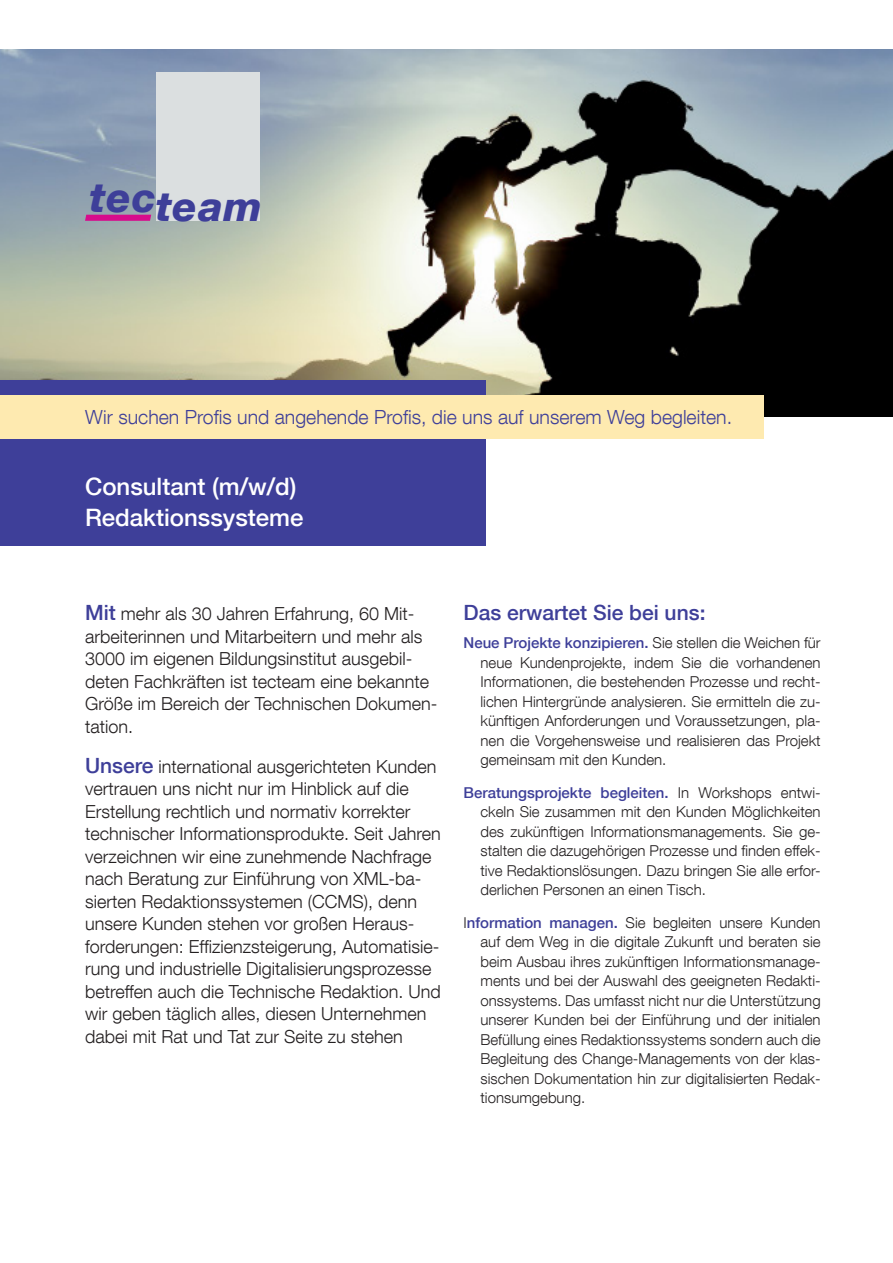
<style>
.page{position:relative;width:893px;height:1263px;background:#fff}
.page>*{position:absolute;margin:0;border:0;box-sizing:border-box;transform-origin:0 0}
.t1{font:italic 800 40.95px "Helvetica Neue LT Com";letter-spacing:.02em;color:#3e3f99}
.t2{font:500 24px/31.5px "Helvetica Neue LT Com";color:#fff}
.t3{font:500 21px "Helvetica Neue LT Com";color:#3e3f99}
.t4{font:300 19.5px "Helvetica Neue LT Com";color:#3e3f99}
.t5{font:300 18px/22.5px "Helvetica Neue LT Com";color:#231f20}
.t6{font:300 15px/19.5px "Helvetica Neue LT Com";color:#231f20;text-align:justify}
.s1{font-weight:500;font-size:21px;color:#3e3f99}
.s2{font-weight:500;color:#3e3f99}
</style>
<div class="page">
<img style="left:0;top:49px;width:893px;height:368px">
<div style="left:0;top:381px;width:485px;height:165px;background:#3e3f99"></div>
<div style="left:0;top:395px;width:764px;height:43px;background:#feeab0"></div>
<div style="left:156px;top:72px;width:103px;height:149px;background:#dbdfe0"></div>
<svg style="left:85px;top:215px;width:66px;height:6px"></svg>
<h1 class="t1" style="left:90px;top:181px;width:174px">tecteam</h1>
<h3 class="t4" style="left:85px;top:405px;width:649px">Wir suchen Profis und angehende Profis, die uns auf unserem Weg begleiten.</h3>
<h2 class="t2" style="left:85px;top:470px;width:220px">Consultant (m/w/d)<br>Redaktionssysteme</h2>
<p class="t5" style="left:85px;top:602px;width:354px"><span class="s1">Mit</span> mehr als 30 Jahren Erfahrung, 60 Mit&shy;arbeiterinnen und Mitarbeitern und mehr als 3000 im eigenen Bildungsinstitut ausgebil&shy;deten Fachkräften ist tecteam eine bekannte Größe im Bereich der Technischen Dokumen&shy;tation.</p>
<p class="t5" style="left:85px;top:754px;width:357px"><span class="s1">Unsere</span> international ausgerichteten Kunden vertrauen uns nicht nur im Hinblick auf die Erstellung rechtlich und normativ korrekter technischer Informationsprodukte. Seit Jahren verzeichnen wir eine zunehmende Nachfrage nach Beratung zur Einführung von XML-ba&shy;sierten Redaktionssystemen (CCMS), denn unsere Kunden stehen vor großen Heraus&shy;forderungen: Effizienzsteigerung, Automatisie&shy;rung und industrielle Digitalisierungsprozesse betreffen auch die Technische Redaktion. Und wir geben täglich alles, diesen Unternehmen dabei mit Rat und Tat zur Seite zu stehen</p>
<h3 class="t3" style="left:463px;top:600px;width:243px">Das erwartet Sie bei uns:</h3>
<p class="t6" style="left:480px;top:633px;width:342px;text-indent:-17px"><span class="s2">Neue Projekte konzipieren.</span> Sie stellen die Weichen für neue Kundenprojekte, indem Sie die vorhandenen Informationen, die bestehenden Prozesse und recht&shy;lichen Hintergründe analysieren. Sie ermitteln die zu&shy;künftigen Anforderungen und Voraussetzungen, pla&shy;nen die Vorgehensweise und realisieren das Projekt gemeinsam mit den Kunden.</p>
<p class="t6" style="left:480px;top:782px;width:342px;text-indent:-17px"><span class="s2">Beratungsprojekte begleiten.</span> In Workshops entwi&shy;ckeln Sie zusammen mit den Kunden Möglichkeiten des zukünftigen Informationsmanagements. Sie ge&shy;stalten die dazugehörigen Prozesse und finden effek&shy;tive Redaktionslösungen. Dazu bringen Sie alle erfor&shy;derlichen Personen an einen Tisch.</p>
<p class="t6" style="left:480px;top:912px;width:342px;text-indent:-17px">I<span class="s2">nformation managen.</span> Sie begleiten unsere Kunden auf dem Weg in die digitale Zukunft und beraten sie beim Ausbau ihres zukünftigen Informationsmanage&shy;ments und bei der Auswahl des geeigneten Redakti&shy;onssystems. Das umfasst nicht nur die Unterstützung unserer Kunden bei der Einführung und der initialen Befüllung eines Redaktionssystems sondern auch die Begleitung des Change-Managements von der klas&shy;sischen Dokumentation hin zur digitalisierten Redak&shy;tionsumgebung.</p>
</div>
